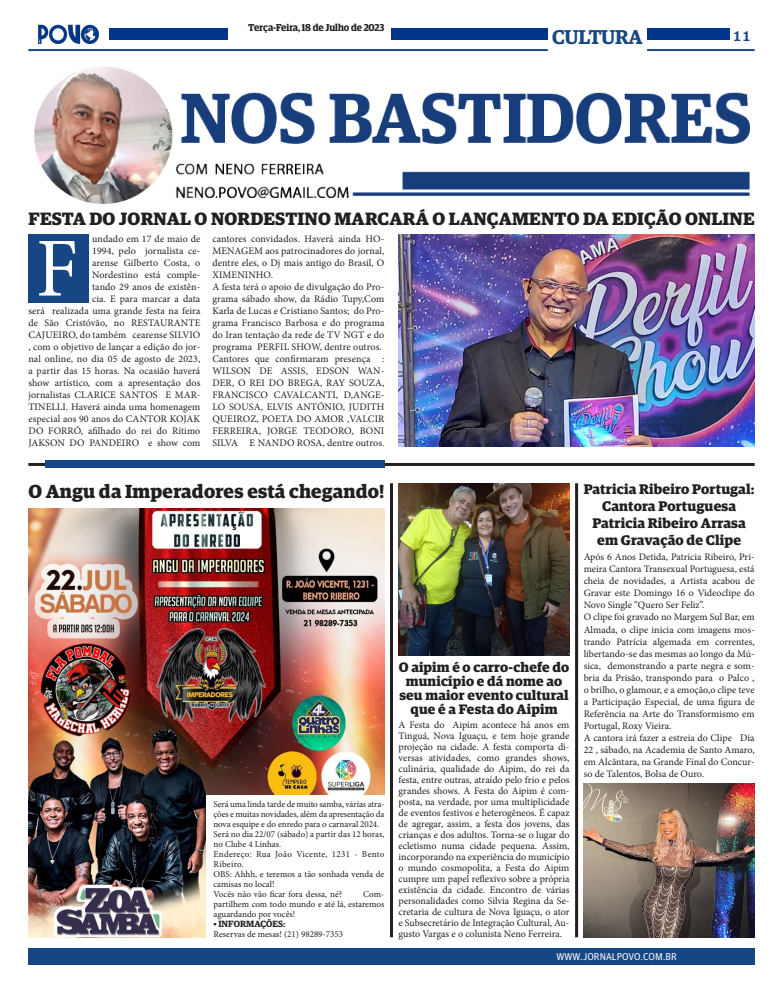
<style>
.page{position:relative;width:783px;height:993px;background:#fff}
.page>*{position:absolute;margin:0;border:0;box-sizing:border-box;transform-origin:0 0}
.t1{font:83.8px "Minion Pro";color:#fff;scale:.95 1}
.t2{font:600 20px "Guardian Egyptian";letter-spacing:-.02em;color:#174685}
.t3{font:700 19px "Guardian Egyptian";letter-spacing:.01em;color:#231f20}
.t4{font:700 17.8px "Guardian Egyptian";letter-spacing:.01em;color:#231f20}
.t5{font:16px "Clarendon BT";color:#174685}
.t6{font:700 14px/16.8px "Guardian Egyptian";letter-spacing:.01em;color:#231f20;text-align:center}
.t7{font:700 13.7px/14px "Guardian Egyptian";letter-spacing:.01em;color:#231f20;text-align:center}
.t8{font:10px/12px "Minion Pro";letter-spacing:.005em;color:#231f20;text-align:justify}
.t9{font:600 10px "Guardian Egyptian Display";color:#231f20}
.t10{font:10px "Guardian Agate Sans G1 D Regular";color:#fff}
.t11{font:9px/10px "Minion Pro";color:#231f20;text-align:justify}
.t12{font:9px/10px "Minion Pro";letter-spacing:.03em;color:#231f20}
.t13{font:600 9px "Guardian Egyptian";color:#231f20}
</style>
<div class="page">
<div style="left:28px;top:947px;width:726px;height:17px;background:#174685"></div>
<img style="left:38px;top:24px;width:62px;height:20px">
<div style="left:647px;top:28px;width:82px;height:12px;background:#003589"></div>
<hr style="left:647px;top:49px;width:107px;height:2px;background:#174685">
<div style="left:391px;top:28px;width:156px;height:12px;background:#003589"></div>
<hr style="left:28px;top:49px;width:519px;height:2px;background:#174685">
<div style="left:109px;top:28px;width:118px;height:12px;background:#003589"></div>
<img style="left:28px;top:508px;width:356px;height:428px">
<div style="left:206px;top:795px;width:178px;height:141px;background:#fff"></div>
<img style="left:398px;top:483px;width:171px;height:172px">
<img style="left:34px;top:66px;width:716px;height:138px">
<hr style="left:28px;top:463px;width:726px;height:3px;background:#231f20">
<div style="left:45px;top:460px;width:339px;height:8px;background:#174685"></div>
<img style="left:398px;top:235px;width:356px;height:211px">
<div style="left:28px;top:235px;width:61px;height:68px;background:#174685"></div>
<hr style="left:390px;top:483px;width:3px;height:453px;background:#231f20">
<img style="left:583px;top:783px;width:171px;height:153px">
<hr style="left:575px;top:483px;width:3px;height:453px;background:#231f20">
<p class="t9" style="left:248px;top:22px;width:138px">Terça-Feira, 18 de Julho de 2023</p>
<h2 class="t2" style="left:552px;top:22px;width:92px">CULTURA</h2>
<h3 class="t5" style="left:732px;top:25px;width:21px">11</h3>
<p class="t4" style="left:28px;top:205px;width:727px">FESTA DO JORNAL O NORDESTINO MARCARÁ O LANÇAMENTO DA EDIÇÃO ONLINE</p>
<p class="t8" style="left:28px;top:233px;width:173px;text-align:right">undado em 17 de maio de<br>1994, pelo jornalista ce-<br>arense Gilberto Costa, o<br>Nordestino está comple-<br>tando 29 anos de existên-<br>cia. E para marcar a data<br>será realizada uma grande festa na feira de São Cristóvão, no RESTAURANTE<br>CAJUEIRO, do também cearense SILVIO , com o objetivo de lançar a edição do jor&shy;nal online, no dia 05 de agosto de 2023, a partir das 15 horas. Na ocasião haverá show artístico, com a apresentação dos jornalistas CLARICE SANTOS E MAR-<br>TINELLI. Haverá ainda uma homenagem especial aos 90 anos do CANTOR KOJAK<br>DO FORRÓ, afilhado do rei do Rítimo<br>JAKSON DO PANDEIRO e show com</p>
<p class="t8" style="left:212px;top:233px;width:173px">cantores convidados. Haverá ainda HO-MENAGEM aos patrocinadores do jornal, dentre eles, o Dj mais antigo do Brasil, O XIMENINHO.</p>
<p class="t1" style="left:36px;top:212px;width:46px">F</p>
<p class="t8" style="left:212px;top:281px;width:173px">A festa terá o apoio de divulgação do Pro&shy;grama sábado show, da Rádio Tupy,Com Karla de Lucas e Cristiano Santos; do Pro&shy;grama Francisco Barbosa e do programa do Iran tentação da rede de TV NGT e do programa PERFIL SHOW, dentre outros.</p>
<p class="t8" style="left:212px;top:353px;width:173px">Cantores que confirmaram presença :<br>WILSON DE ASSIS, EDSON WAN-DER, O REI DO BREGA, RAY SOUZA, FRANCISCO CAVALCANTI, D,ANGE-LO SOUSA, ELVIS ANTÓNIO, JUDITH QUEIROZ, POETA DO AMOR ,VALCIR FERREIRA, JORGE TEODORO, BONI SILVA E NANDO ROSA, dentre outros.</p>
<p class="t3" style="left:28px;top:477px;width:357px">O Angu da Imperadores está chegando!</p>
<p class="t11" style="left:213px;top:799px;width:172px">Será uma linda tarde de muito samba, várias atra&shy;ções e muitas novidades, além da apresentação da nova esquipe e do enredo para o carnaval 2024.</p>
<p class="t11" style="left:213px;top:829px;width:172px">Será no dia 22/07 (sábado) a partir das 12 horas, no Clube 4 Linhas.</p>
<p class="t12" style="left:213px;top:849px;width:172px">Endereço: Rua João Vicente, 1231 - Bento<br>Ribeiro.</p>
<p class="t11" style="left:213px;top:869px;width:172px">OBS: Ahhh, e teremos a tão sonhada venda de camisas no local!</p>
<p class="t11" style="left:213px;top:889px;width:130px">Vocês não vão ficar fora dessa, né?</p>
<p class="t11" style="left:213px;top:889px;width:172px;text-indent:150px">Com&shy;partilhem com todo mundo e até lá, estaremos aguardando por vocês!</p>
<p class="t13" style="left:213px;top:917px;width:73px">• INFORMAÇÕES:</p>
<p class="t11" style="left:213px;top:929px;width:131px">Reservas de mesas! (21) 98289-7353</p>
<p class="t7" style="left:398px;top:658px;width:172px">O aipim é o carro-chefe do município e dá nome ao seu maior evento cultural que é a Festa do Aipim</p>
<p class="t8" style="left:398px;top:719px;width:172px;line-height:11px">A Festa do Aipim acontece há anos em Tinguá, Nova Iguaçu, e tem hoje grande projeção na cidade. A festa comporta di&shy;versas atividades, como grandes shows, culinária, qualidade do Aipim, do rei da festa, entre outras, atraído pelo frio e pelos grandes shows. A Festa do Aipim é com&shy;posta, na verdade, por uma multiplicidade de eventos festivos e heterogêneos. É capaz de agregar, assim, a festa dos jovens, das crianças e dos adultos. Torna-se o lugar do ecletismo numa cidade pequena. Assim, incorporando na experiência do município o mundo cosmopolita, a Festa do Aipim cumpre um papel reflexivo sobre a própria existência da cidade. Encontro de várias personalidades como Silvia Regina da Se&shy;cretaria de cultura de Nova Iguaçu, o ator e Subsecretário de Integração Cultural, Au&shy;gusto Vargas e o colunista Neno Ferreira.</p>
<p class="t6" style="left:583px;top:479px;width:172px">Patricia Ribeiro Portugal:</p>
<p class="t6" style="left:602px;top:496px;width:136px">Cantora Portuguesa</p>
<p class="t6" style="left:592px;top:513px;width:155px">Patricia Ribeiro Arrasa em Gravação de Clipe</p>
<p class="t8" style="left:583px;top:551px;width:172px">Após 6 Anos Detida, Patrícia Ribeiro, Pri&shy;meira Cantora Transexual Portuguesa, está cheia de novidades, a Artista acabou de Gravar este Domingo 16 o Videoclipe do Novo Single “Quero Ser Feliz”.</p>
<p class="t8" style="left:583px;top:611px;width:172px">O clipe foi gravado no Margem Sul Bar, em Almada, o clipe inicia com imagens mos&shy;trando Patrícia algemada em correntes, libertando-se das mesmas ao longo da Mú&shy;sica, demonstrando a parte negra e som&shy;bria da Prisão, transpondo para o Palco , o brilho, o glamour, e a emoção,o clipe teve a Participação Especial, de uma figura de Referência na Arte do Transformismo em Portugal, Roxy Vieira.</p>
<p class="t8" style="left:583px;top:731px;width:172px">A cantora irá fazer a estreia do Clipe Dia 22 , sábado, na Academia de Santo Amaro, em Alcântara, na Grande Final do Concur&shy;so de Talentos, Bolsa de Ouro.</p>
<p class="t10" style="left:556px;top:949px;width:122px">WWW.JORNALPOVO.COM.BR</p>
</div>
